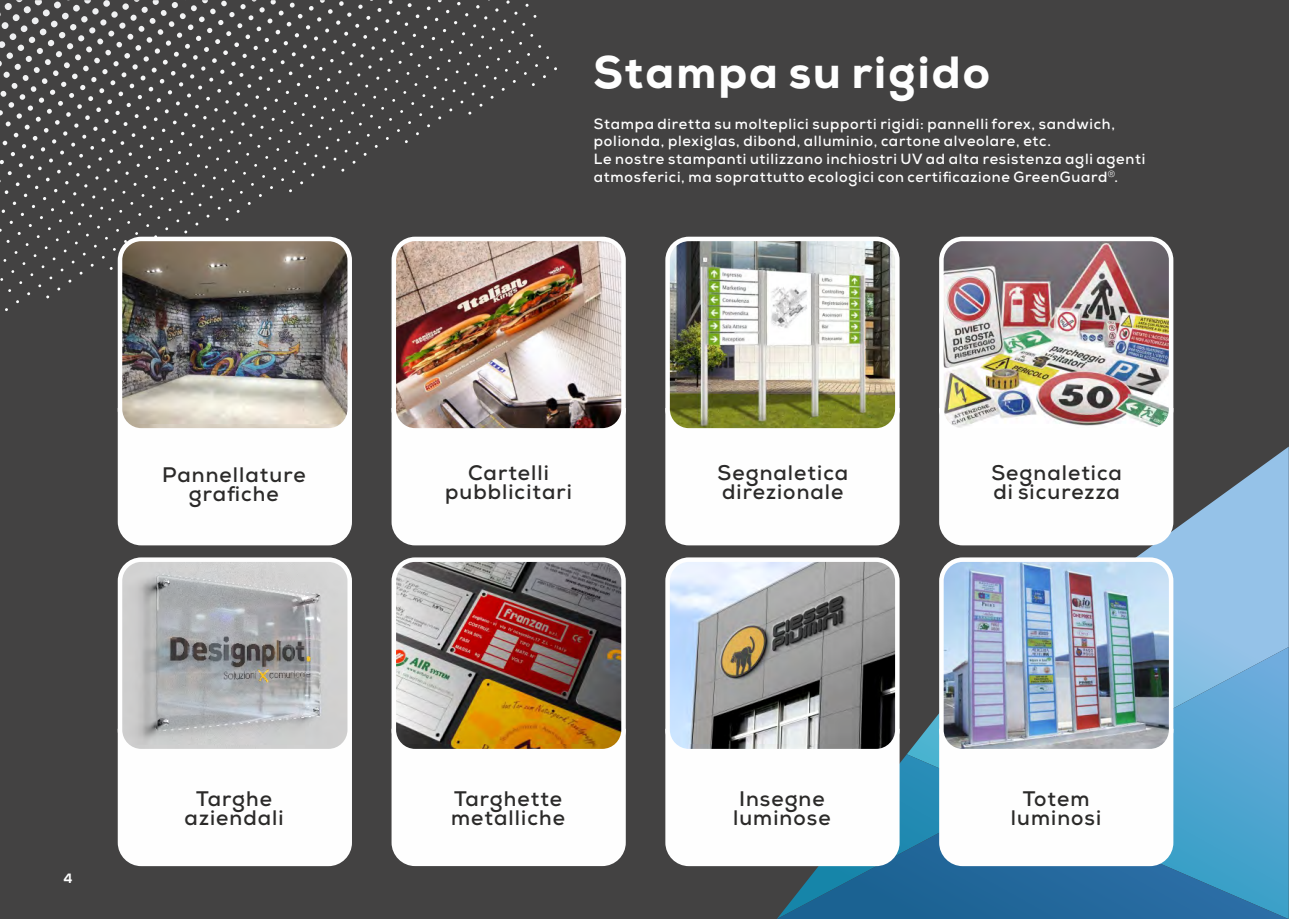
<style>
.page{position:relative;width:1289px;height:919px;background:#fff}
.page>*{position:absolute;margin:0;border:0;box-sizing:border-box;transform-origin:0 0}
.t1{font:800 45px "Nexa";letter-spacing:.045em;color:#fefefe}
.t2{font:700 21px/19.4px "Nexa";letter-spacing:.05em;color:#2b2a29;text-align:center}
.t3{font:700 14.7px/17.7px "Nexa";letter-spacing:.05em;color:#fefefe}
.t4{font:700 13.5px "Nexa";color:#fefefe}
</style>
<div class="page">
<div style="left:0;top:0;width:1288px;height:918px;background:#434242"></div>
<svg style="left:0;top:148px;width:367px;height:163px"></svg>
<svg style="left:0;top:0;width:557px;height:144px"></svg>
<img style="left:0;top:272px;width:81px;height:39px">
<img style="left:3px;top:139px;width:375px;height:9px">
<img style="left:3px;top:69px;width:543px;height:9px">
<img style="left:0;top:6px;width:517px;height:11px">
<svg style="left:929px;top:447px;width:359px;height:279px"></svg>
<svg style="left:1173px;top:647px;width:115px;height:150px;background:#65acd8"></svg>
<svg style="left:1175px;top:797px;width:113px;height:121px;background:#3f97c3"></svg>
<div style="left:391px;top:406px;width:235px;height:140px;background:#fefefe"></div>
<div style="left:665px;top:406px;width:235px;height:140px;background:#fefefe"></div>
<div style="left:936px;top:406px;width:239px;height:141px;background:#fefefe"></div>
<div style="left:117px;top:726px;width:235px;height:141px;background:#fefefe"></div>
<div style="left:391px;top:726px;width:235px;height:141px;background:#fefefe"></div>
<svg style="left:665px;top:726px;width:510px;height:192px;background:#adc3d1"></svg>
<div style="left:117px;top:406px;width:235px;height:140px;background:#fefefe"></div>
<img style="left:120px;top:559px;width:230px;height:192px;border-radius:21px">
<div style="left:118px;top:557px;width:234px;height:196px;border:4px solid #fefefe;border-radius:21px"></div>
<img style="left:667px;top:239px;width:230px;height:191px;border-radius:21px">
<div style="left:665px;top:237px;width:234px;height:195px;border:4px solid #fefefe;border-radius:21px"></div>
<img style="left:941px;top:239px;width:230px;height:191px;border-radius:21px">
<img style="left:941px;top:559px;width:230px;height:192px;border-radius:21px">
<img style="left:667px;top:559px;width:230px;height:192px;border-radius:21px">
<div style="left:665px;top:557px;width:234px;height:196px;border:4px solid #fefefe;border-radius:21px"></div>
<img style="left:394px;top:559px;width:229px;height:192px;border-radius:21px">
<div style="left:391px;top:557px;width:234px;height:196px;border:4px solid #fefefe;border-radius:21px"></div>
<div style="left:939px;top:557px;width:234px;height:196px;border:4px solid #fefefe;border-radius:21px"></div>
<div style="left:939px;top:237px;width:234px;height:195px;border:4px solid #fefefe;border-radius:21px"></div>
<img style="left:394px;top:240px;width:229px;height:189px">
<img style="left:120px;top:239px;width:230px;height:191px;border-radius:21px">
<div style="left:118px;top:237px;width:234px;height:195px;border:4px solid #fefefe;border-radius:21px"></div>
<div style="left:391px;top:237px;width:234px;height:195px;border:4px solid #fefefe;border-radius:21px"></div>
<h1 class="t1" style="left:593px;top:57px;width:398px">Stampa su rigido</h1>
<p class="t3" style="left:594px;top:117px;width:552px">Stampa diretta su molteplici supporti rigidi: pannelli forex, sandwich, polionda, plexiglas, dibond, alluminio, cartone alveolare, etc.<br>Le nostre stampanti utilizzano inchiostri UV ad alta resistenza agli agenti atmosferici, ma soprattutto ecologici con certificazione GreenGuard .<sup>®</sup></p>
<h2 class="t2" style="left:162px;top:468px;width:145px">Pannellature grafiche</h2>
<h2 class="t2" style="left:445px;top:466px;width:128px">Cartelli pubblicitari</h2>
<h2 class="t2" style="left:717px;top:466px;width:132px;text-align:left">Segnaletica direzionale</h2>
<h2 class="t2" style="left:991px;top:466px;width:132px;text-align:left">Segnaletica di sicurezza</h2>
<p class="t4" style="left:63px;top:873px;width:11px">4</p>
<h2 class="t2" style="left:185px;top:791px;width:100px">Targhe aziendali</h2>
<h2 class="t2" style="left:451px;top:791px;width:115px;text-align:left">Targhette metalliche</h2>
<h2 class="t2" style="left:733px;top:791px;width:99px;text-align:left">Insegne luminose</h2>
<h2 class="t2" style="left:1010px;top:791px;width:92px">Totem luminosi</h2>
</div>
